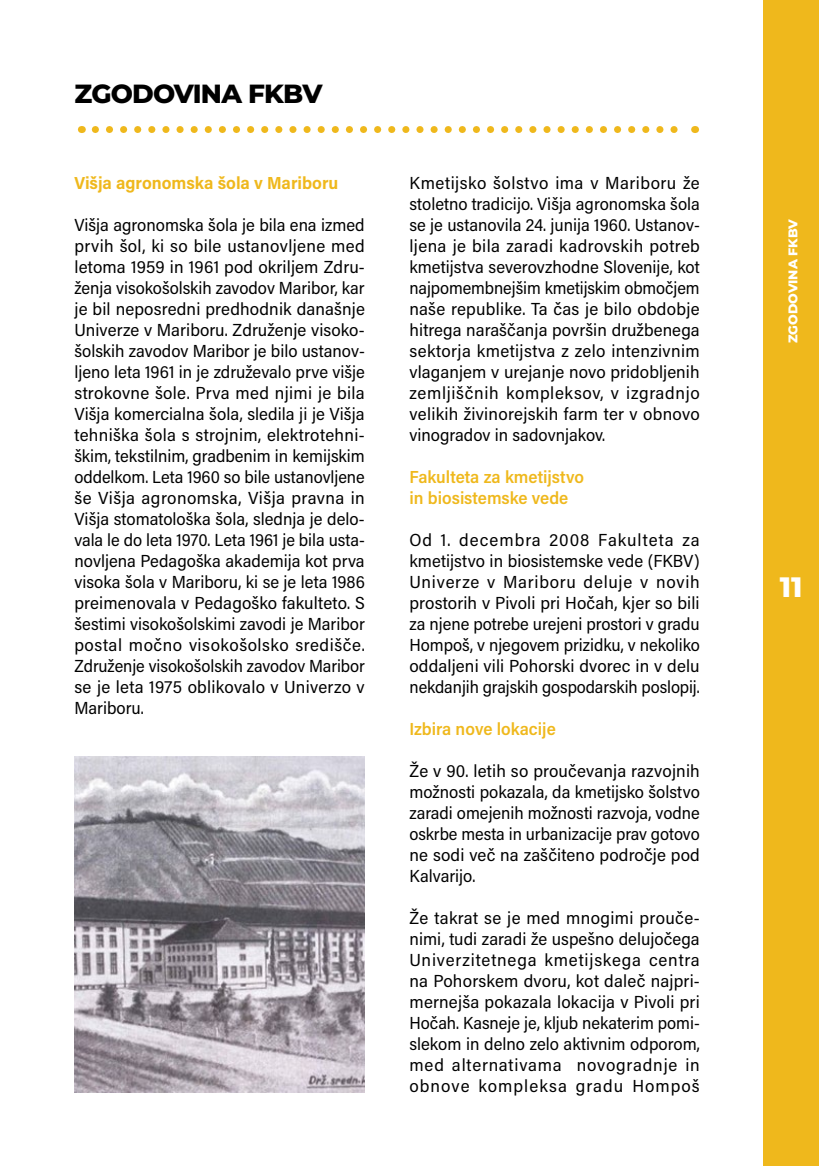
<style>
.page{position:relative;width:819px;height:1166px;background:#fff}
.page>*{position:absolute;margin:0;border:0;box-sizing:border-box;transform-origin:0 0}
.t1{font:800 28px "Montserrat";color:#fff}
.t2{font:800 26.25px "Montserrat";letter-spacing:-.03em;color:#000}
.t3{font:17.5px/21px "Acumin Pro Semi Cond";letter-spacing:.005em;color:#000;text-align:justify}
.t4{font:600 17.5px/21px "Acumin Pro Semi Cond";color:#efb81c}
.t5{font:700 17.5px "Acumin Pro Semi Cond";color:#efb81c}
.t6{font:800 12.6px "Montserrat";color:#fff}
</style>
<div class="page">
<div style="left:763px;top:0;width:56px;height:1166px;background:#efb81c"></div>
<img style="left:74px;top:756px;width:291px;height:336px">
<svg style="left:95px;top:126px;width:583px;height:7px"></svg>
<h2 class="t2" style="left:74px;top:75px;width:249px">ZGODOVINA FKBV</h2>
<p class="t5" style="left:74px;top:171px;width:265px">Višja agronomska šola v Mariboru</p>
<p class="t3" style="left:74px;top:214px;width:292px">Višja agronomska šola je bila ena izmed prvih šol, ki so bile ustanovljene med letoma 1959 in 1961 pod okriljem Zdru&shy;ženja visokošolskih zavodov Maribor, kar je bil neposredni predhodnik današnje Univerze v Mariboru. Združenje visoko&shy;šolskih zavodov Maribor je bilo ustanov&shy;ljeno leta 1961 in je združevalo prve višje strokovne šole. Prva med njimi je bila Višja komercialna šola, sledila ji je Višja tehniška šola s strojnim, elektrotehni&shy;škim, tekstilnim, gradbenim in kemijskim oddelkom. Leta 1960 so bile ustanovljene še Višja agronomska, Višja pravna in Višja stomatološka šola, slednja je delo&shy;vala le do leta 1970. Leta 1961 je bila usta&shy;novljena Pedagoška akademija kot prva visoka šola v Mariboru, ki se je leta 1986 preimenovala v Pedagoško fakulteto. S šestimi visokošolskimi zavodi je Maribor postal močno visokošolsko središče.<br>Združenje visokošolskih zavodov Maribor se je leta 1975 oblikovalo v Univerzo v Mariboru.</p>
<p class="t3" style="left:409px;top:172px;width:292px">Kmetijsko šolstvo ima v Mariboru že stoletno tradicijo. Višja agronomska šola se je ustanovila 24. junija 1960. Ustanov&shy;ljena je bila zaradi kadrovskih potreb kmetijstva severovzhodne Slovenije, kot najpomembnejšim kmetijskim območjem naše republike. Ta čas je bilo obdobje hitrega naraščanja površin družbenega sektorja kmetijstva z zelo intenzivnim vlaganjem v urejanje novo pridobljenih zemljiščnih kompleksov, v izgradnjo velikih živinorejskih farm ter v obnovo vinogradov in sadovnjakov.</p>
<p class="t4" style="left:409px;top:466px;width:176px">Fakulteta za kmetijstvo in biosistemske vede</p>
<p class="t3" style="left:409px;top:529px;width:292px">Od 1. decembra 2008 Fakulteta za kmetijstvo in biosistemske vede (FKBV)<br>Univerze v Mariboru deluje v novih prostorih v Pivoli pri Hočah, kjer so bili za njene potrebe urejeni prostori v gradu Hompoš, v njegovem prizidku, v nekoliko oddaljeni vili Pohorski dvorec in v delu nekdanjih grajskih gospodarskih poslopij.</p>
<p class="t4" style="left:409px;top:718px;width:148px">Izbira nove lokacije</p>
<p class="t3" style="left:409px;top:760px;width:292px">Že v 90. letih so proučevanja razvojnih možnosti pokazala, da kmetijsko šolstvo zaradi omejenih možnosti razvoja, vodne oskrbe mesta in urbanizacije prav gotovo ne sodi več na zaščiteno področje pod Kalvarijo.</p>
<p class="t3" style="left:409px;top:907px;width:292px">Že takrat se je med mnogimi prouče&shy;nimi, tudi zaradi že uspešno delujočega Univerzitetnega kmetijskega centra na Pohorskem dvoru, kot daleč najpri&shy;mernejša pokazala lokacija v Pivoli pri Hočah. Kasneje je, kljub nekaterim pomi&shy;slekom in delno zelo aktivnim odporom, med alternativama novogradnje in obnove kompleksa gradu Hompoš</p>
<p class="t6" style="left:783px;top:343px;width:126px;rotate:-90deg">ZGODOVINA FKBV</p>
<h1 class="t1" style="left:779px;top:566px;width:24px">11</h1>
</div>
